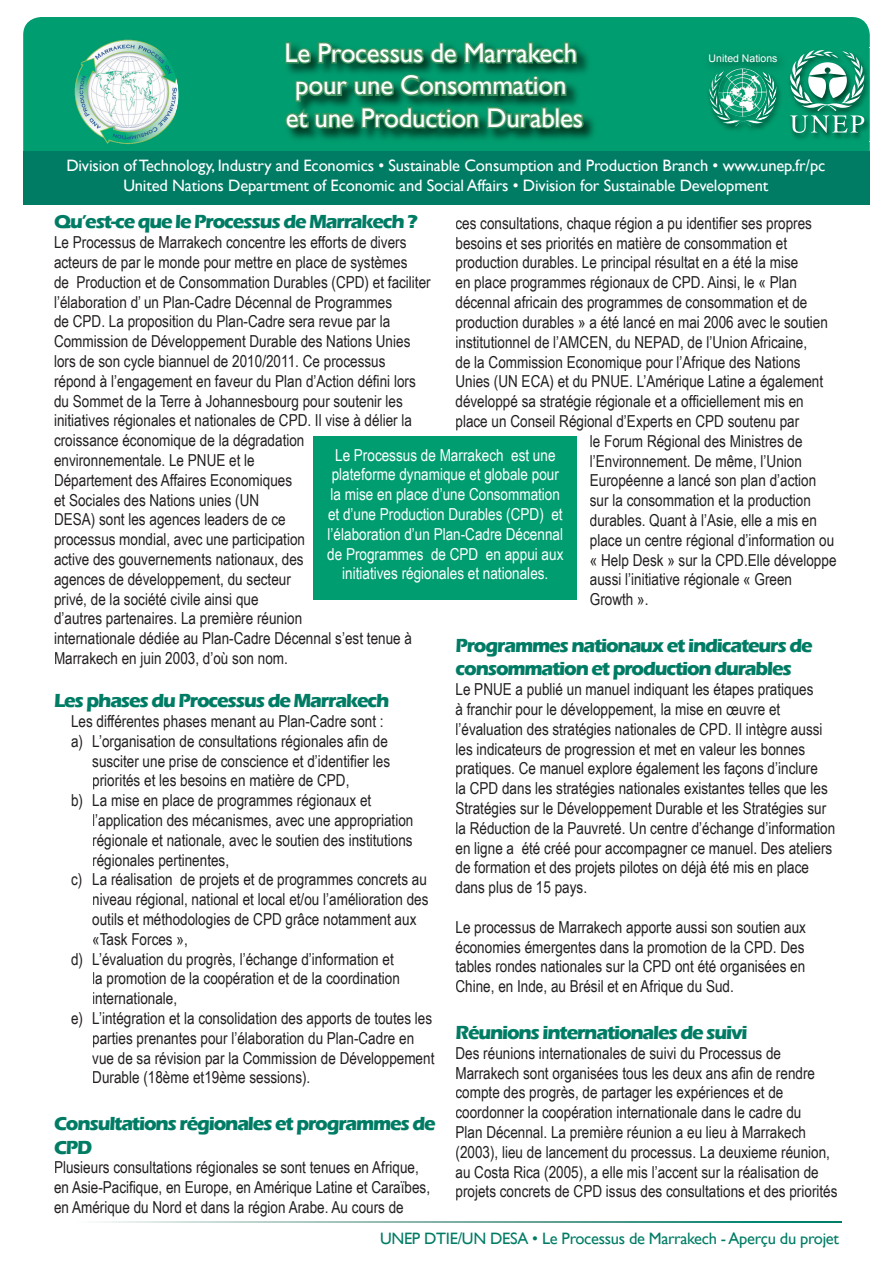
<style>
.page{position:relative;width:893px;height:1263px;background:#fff}
.page>*{position:absolute;margin:0;border:0;box-sizing:border-box;transform-origin:0 0}
.t1{font:27px/32.4px "Gill Sans";letter-spacing:-.01em;color:#fff;text-align:center}
.t2{font:700 19.5px/23.4px "Eras ITC";letter-spacing:-.06em;color:#007c65}
.t3{font:16.5px/19.8px "Arial Narrow";color:#231f20}
.t4{font:16.5px/19.8px "Arial Narrow";color:#fff;text-align:center}
.t5{font:16.5px/19.8px "Gill Sans";letter-spacing:-.01em;color:#fff;text-align:center}
.t6{font:16.5px "Gill Sans";letter-spacing:-.02em;color:#007c65}
.t7{font:10.5px "Arial";color:#fff}
.s1{color:#fff}
</style>
<div class="page">
<div style="left:23px;top:17px;width:847px;height:163px;background:#009d70;border-radius:18px"></div>
<div style="left:23px;top:151px;width:847px;height:53px;background:#007c65"></div>
<img style="left:287px;top:48px;width:307px;height:92px">
<svg style="left:285px;top:42px;width:294px;height:24px"></svg>
<svg style="left:285px;top:73px;width:301px;height:58px"></svg>
<img style="left:792px;top:48px;width:78px;height:93px">
<svg style="left:97px;top:1221px;width:745px;height:2px"></svg>
<div style="left:314px;top:436px;width:263px;height:163px;background:#009d70"></div>
<img style="left:720px;top:76px;width:61px;height:41px">
<img style="left:723px;top:76px;width:44px;height:41px">
<svg style="left:789px;top:48px;width:76px;height:85px"></svg>
<img style="left:716px;top:68px;width:54px;height:8px">
<img style="left:74px;top:39px;width:105px;height:106px">
<h1 class="t1" style="left:285px;top:37px;width:300px">Le Processus de Marrakech pour une Consommation et une Production Durables</h1>
<p class="t5" style="left:66px;top:156px;width:760px">Division of Technology, Industry and Economics • Sustainable Consumption and Production Branch • www.unep.fr/pc<br>United Nations Department of Economic and Social Affairs • Division for Sustainable Development</p>
<p class="t2" style="left:54px;top:210px;width:365px">Qu’est-ce que le Processus de Marrakech ?</p>
<p class="t3" style="left:54px;top:232px;width:378px">Le Processus de Marrakech concentre les efforts de divers acteurs de par le monde pour mettre en place de systèmes<br>de Production et de Consommation Durables (CPD) et faciliter l’élaboration d’<span class="s1">’</span>un Plan-Cadre Décennal de Programmes<br>de CPD. La proposition du Plan-Cadre sera revue par la Commission de Développement Durable des Nations Unies lors de son cycle biannuel de 2010/2011. Ce processus répond à l’engagement en faveur du Plan d’Action défini lors du Sommet de la Terre à Johannesbourg pour soutenir les initiatives régionales et nationales de CPD. Il vise à délier la croissance économique de la dégradation<br>environnementale. Le PNUE et le<br>Département des Affaires Economiques<br>et Sociales des Nations unies (UN<br>DESA) sont les agences leaders de ce<br>processus mondial, avec une participation<br>active des gouvernements nationaux, des<br>agences de développement, du secteur<br>privé, de la société civile ainsi que<br>d’autres partenaires. La première réunion<br>internationale dédiée au Plan-Cadre Décennal s’est tenue à Marrakech en juin 2003, d’où son nom.</p>
<p class="t2" style="left:54px;top:689px;width:337px">Les phases du Processus de Marrakech</p>
<p class="t3" style="left:71px;top:711px;width:314px">Les différentes phases menant au Plan-Cadre sont :</p>
<p class="t3" style="left:71px;top:730px;width:318px">a) L’organisation de consultations régionales afin de</p>
<p class="t3" style="left:92px;top:750px;width:299px">susciter une prise de conscience et d’identifier les</p>
<p class="t3" style="left:92px;top:770px;width:259px">priorités et les besoins en matière de CPD,</p>
<p class="t3" style="left:71px;top:790px;width:302px">b) La mise en place de programmes régionaux et</p>
<p class="t3" style="left:92px;top:810px;width:323px">l’application des mécanismes, avec une appropriation</p>
<p class="t3" style="left:92px;top:829px;width:322px">régionale et nationale, avec le soutien des institutions</p>
<p class="t3" style="left:92px;top:849px;width:138px">régionales pertinentes,</p>
<p class="t3" style="left:71px;top:869px;width:357px">c) La réalisation de projets et de programmes concrets au</p>
<p class="t3" style="left:92px;top:889px;width:338px">niveau régional, national et local et/ou l’amélioration des</p>
<p class="t3" style="left:92px;top:909px;width:326px">outils et méthodologies de CPD grâce notamment aux</p>
<p class="t3" style="left:92px;top:928px;width:97px">«Task Forces »,</p>
<p class="t3" style="left:71px;top:948px;width:324px">d) L’évaluation du progrès, l’échange d’information et</p>
<p class="t3" style="left:92px;top:968px;width:309px">la promotion de la coopération et de la coordination</p>
<p class="t3" style="left:92px;top:988px;width:86px">internationale,</p>
<p class="t3" style="left:71px;top:1008px;width:363px">e) L’intégration et la consolidation des apports de toutes les</p>
<p class="t3" style="left:92px;top:1027px;width:323px">parties prenantes pour l’élaboration du Plan-Cadre en</p>
<p class="t3" style="left:92px;top:1047px;width:344px">vue de sa révision par la Commission de Développement</p>
<p class="t3" style="left:92px;top:1067px;width:220px">Durable (18ème et19ème sessions).</p>
<p class="t2" style="left:54px;top:1112px;width:383px">Consultations régionales et programmes de<br>CPD</p>
<p class="t3" style="left:54px;top:1157px;width:378px">Plusieurs consultations régionales se sont tenues en Afrique, en Asie-Pacifique, en Europe, en Amérique Latine et Caraïbes, en Amérique du Nord et dans la région Arabe. Au cours de</p>
<p class="t7" style="left:709px;top:51px;width:70px">United Nations</p>
<p class="t3" style="left:455px;top:213px;width:358px">ces consultations, chaque région a pu identifier ses propres</p>
<p class="t3" style="left:455px;top:232px;width:333px">besoins et ses priorités en matière de consommation et</p>
<p class="t3" style="left:455px;top:252px;width:344px">production durables. Le principal résultat en a été la mise</p>
<p class="t3" style="left:455px;top:272px;width:343px">en place programmes régionaux de CPD. Ainsi, le « Plan</p>
<p class="t3" style="left:455px;top:292px;width:353px">décennal africain des programmes de consommation et de</p>
<p class="t3" style="left:455px;top:312px;width:374px">production durables » a été lancé en mai 2006 avec le soutien</p>
<p class="t3" style="left:455px;top:331px;width:353px">institutionnel de l’AMCEN, du NEPAD, de l’Union Africaine,</p>
<p class="t3" style="left:455px;top:351px;width:347px">de la Commission Economique pour l’Afrique des Nations</p>
<p class="t3" style="left:455px;top:371px;width:369px">Unies (UN ECA) et du PNUE. L’Amérique Latine a également</p>
<p class="t3" style="left:455px;top:391px;width:350px">développé sa stratégie régionale et a officiellement mis en</p>
<p class="t3" style="left:455px;top:411px;width:345px">place un Conseil Régional d’Experts en CPD soutenu par</p>
<p class="t3" style="left:590px;top:430px;width:214px">le Forum Régional des Ministres de</p>
<p class="t3" style="left:590px;top:450px;width:214px">l’Environnement. De même, l’Union</p>
<p class="t3" style="left:590px;top:470px;width:228px">Européenne a lancé son plan d’action</p>
<p class="t3" style="left:590px;top:490px;width:223px">sur la consommation et la production</p>
<p class="t3" style="left:590px;top:510px;width:229px">durables. Quant à l’Asie, elle a mis en</p>
<p class="t3" style="left:590px;top:529px;width:246px">place un centre régional d’information ou</p>
<p class="t3" style="left:590px;top:549px;width:248px">« Help Desk » sur la CPD.Elle développe</p>
<p class="t3" style="left:590px;top:569px;width:204px">aussi l’initiative régionale « Green</p>
<p class="t3" style="left:590px;top:589px;width:60px">Growth ».</p>
<p class="t2" style="left:455px;top:634px;width:359px">Programmes nationaux et indicateurs de consommation et production durables</p>
<p class="t3" style="left:455px;top:679px;width:381px">Le PNUE a publié un manuel indiquant les étapes pratiques<br>à franchir pour le développement, la mise en œuvre et l’évaluation des stratégies nationales de CPD. Il intègre aussi les indicateurs de progression et met en valeur les bonnes pratiques. Ce manuel explore également les façons d’inclure<br>la CPD dans les stratégies nationales existantes telles que les Stratégies sur le Développement Durable et les Stratégies sur la Réduction de la Pauvreté. Un centre d’échange d’information en ligne a été créé pour accompagner ce manuel. Des ateliers de formation et des projets pilotes on déjà été mis en place dans plus de 15 pays.</p>
<p class="t3" style="left:455px;top:916px;width:352px;text-align:justify">Le processus de Marrakech apporte aussi son soutien aux économies émergentes dans la promotion de la CPD. Des tables rondes nationales sur la CPD ont été organisées en Chine, en Inde, au Brésil et en Afrique du Sud.</p>
<p class="t2" style="left:455px;top:1021px;width:293px">Réunions internationales de suivi</p>
<p class="t3" style="left:455px;top:1042px;width:384px">Des réunions internationales de suivi du Processus de Marrakech sont organisées tous les deux ans afin de rendre compte des progrès, de partager les expériences et de coordonner la coopération internationale dans le cadre du<br>Plan Décennal. La première réunion a eu lieu à Marrakech (2003), lieu de lancement du processus. La deuxieme réunion, au Costa Rica (2005), a elle mis l’accent sur la réalisation de projets concrets de CPD issus des consultations et des priorités</p>
<p class="t6" style="left:380px;top:1228px;width:460px">UNEP DTIE/UN DESA • Le Processus de Marrakech - Aperçu du projet</p>
<p class="t4" style="left:327px;top:444px;width:238px">Le Processus de Marrakech est une plateforme dynamique et globale pour la mise en place d’une Consommation et d’une Production Durables (CPD) et l’élaboration d’un Plan-Cadre Décennal de Programmes de CPD en appui aux initiatives régionales et nationales.</p>
</div>
